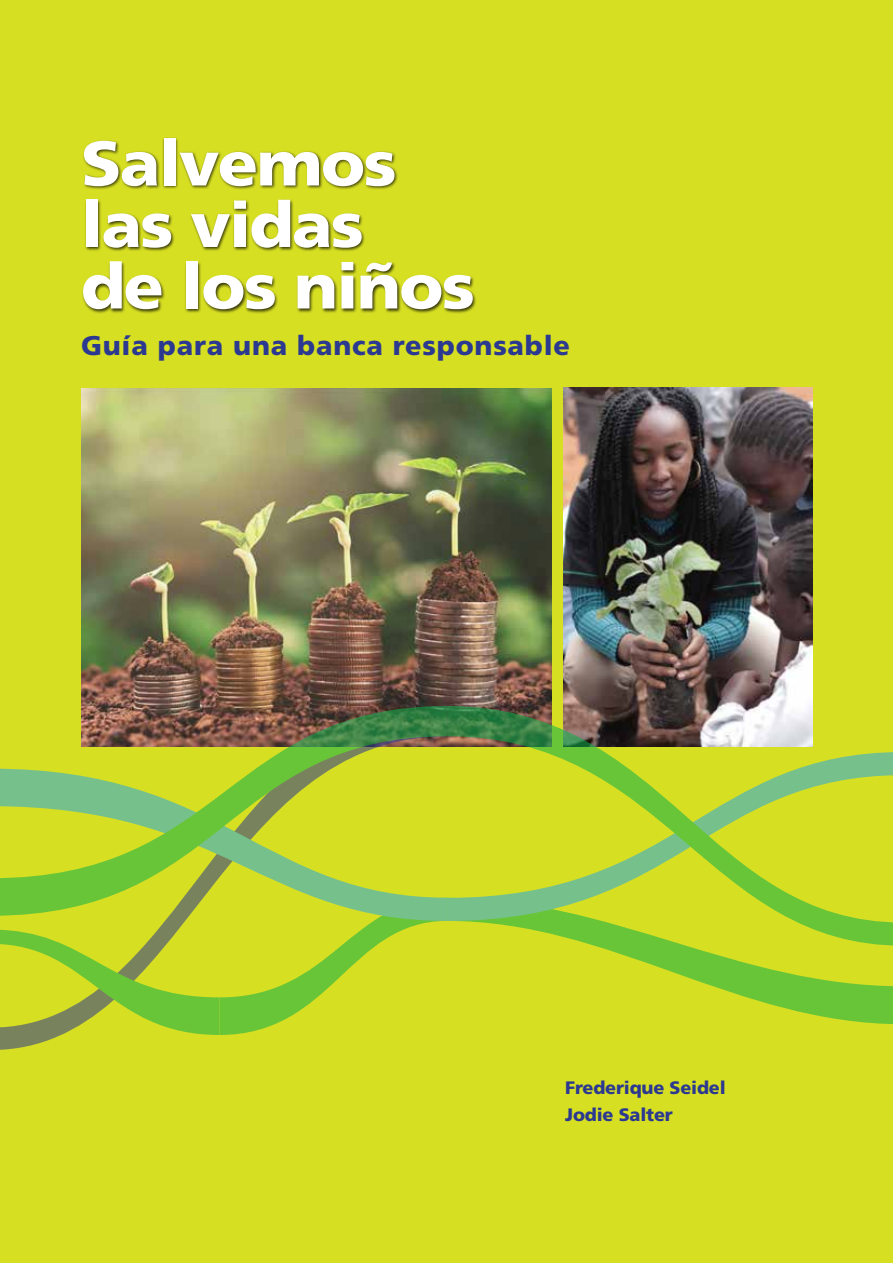
<style>
.page{position:relative;width:893px;height:1263px;background:#d7df23}
.page>*{position:absolute;margin:0;border:0;box-sizing:border-box;transform-origin:0 0}
.t1{font:900 63px/61.5px "Frutiger LT Std";letter-spacing:-.025em;color:#fff;scale:1.05 1}
.t2{font:900 27px "Frutiger LT Std";letter-spacing:.03em;color:#2b3990}
.t3{font:900 18px/27px "Frutiger LT Std";letter-spacing:-.01em;color:#2b3990}
</style>
<div class="page">
<img style="left:81px;top:388px;width:470px;height:318px">
<img style="left:564px;top:388px;width:248px;height:318px">
<svg style="left:596px;top:946px;width:297px;height:78px"></svg>
<svg style="left:0;top:921px;width:441px;height:114px"></svg>
<svg style="left:165px;top:916px;width:282px;height:5px"></svg>
<svg style="left:0;top:706px;width:447px;height:210px"></svg>
<svg style="left:447px;top:706px;width:446px;height:240px"></svg>
<div style="left:82px;top:137px;width:395px;height:176px;background:#000;opacity:.75"></div>
<h1 class="t1" style="left:81px;top:133px;width:377px">Salvemos las vidas<br>de los niños</h1>
<p class="t2" style="left:81px;top:329px;width:491px">Guía para una banca responsable</p>
<p class="t3" style="left:565px;top:1074px;width:162px">Frederique Seidel<br>Jodie Salter</p>
</div>
